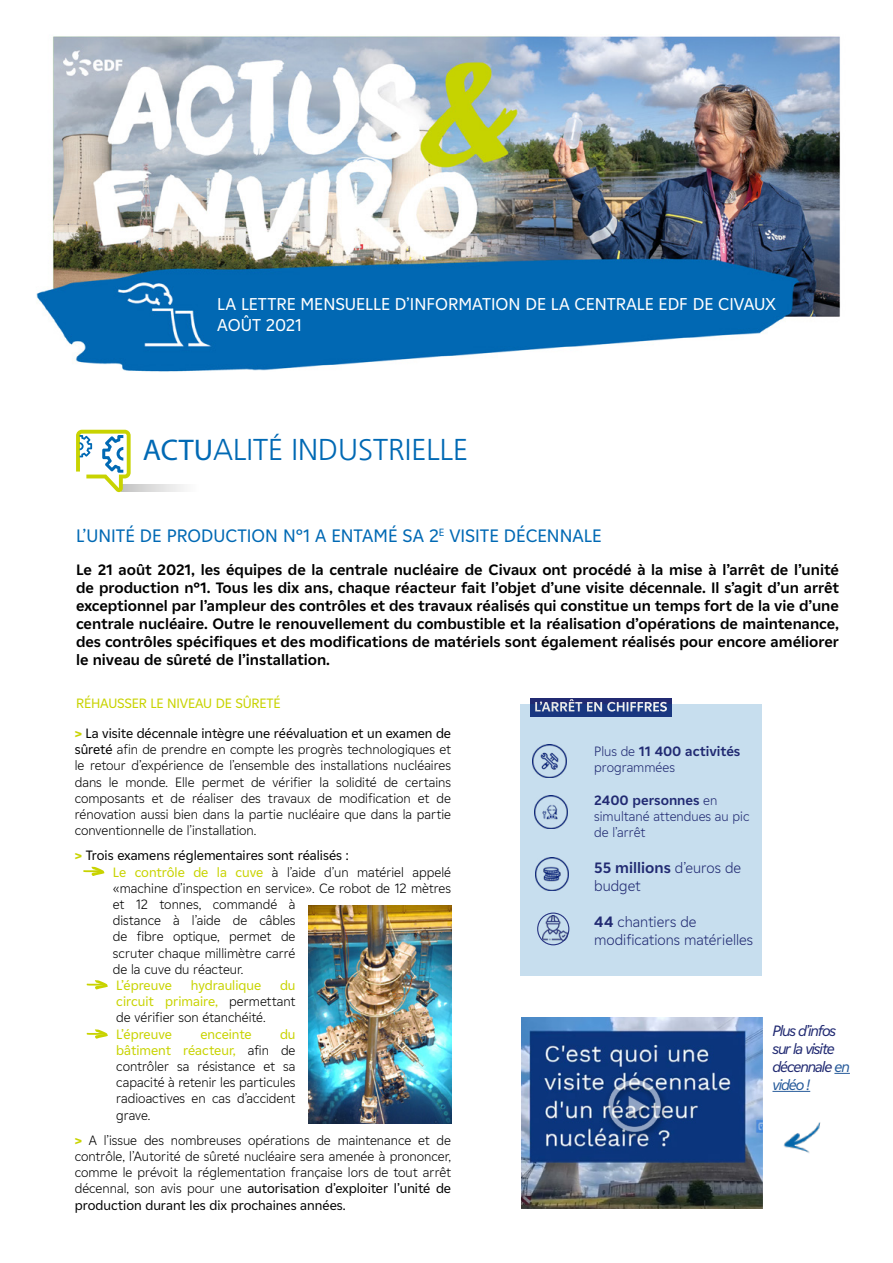
<style>
.page{position:relative;width:893px;height:1263px;background:#fff}
.page>*{position:absolute;margin:0;border:0;box-sizing:border-box;transform-origin:0 0}
.t1{font:300 30px "Frutiger";color:#0069b4}
.t2{font:18px "EDF2020";color:#0069b4}
.t3{font:17.1px/20.5px "EDF2020";color:#fff}
.t4{font:700 15px/18px "EDF2020";color:#000;text-align:justify}
.t5{font:300 15px/18px "EDF2020";color:#212a72}
.t6{font:italic 15px/18px "EDF2020";letter-spacing:-.07em;color:#212a72}
.t7{font:300 13.5px/16.2px "EDF2020";color:#000;text-align:justify}
.t8{font:300 13.5px/16.2px "EDF2020";color:#212a72}
.t9{font:13.5px "EDF2020";letter-spacing:-.01em;color:#c8d300}
.t10{font:700 13.5px "EDF2020";letter-spacing:-.01em;color:#fff}
.s1{font-family:"Myriad Pro";font-weight:400}
.s2{font-weight:700;color:#c8d300}
.s3{font-weight:400}
.s4{font-weight:400;color:#c8d300}
.s5{font-weight:700}
.s6{color:#275b9b}
</style>
<div class="page">
<img style="left:36px;top:36px;width:804px;height:336px">
<svg style="left:83px;top:867px;width:21px;height:9px"></svg>
<svg style="left:131px;top:485px;width:53px;height:6px"></svg>
<svg style="left:76px;top:430px;width:55px;height:62px"></svg>
<svg style="left:87px;top:980px;width:21px;height:9px"></svg>
<svg style="left:87px;top:1029px;width:21px;height:10px"></svg>
<img style="left:308px;top:906px;width:143px;height:217px">
<div style="left:530px;top:698px;width:142px;height:19px;background:#212a72"></div>
<div style="left:521px;top:704px;width:241px;height:272px;background:#c7deee"></div>
<img style="left:534px;top:795px;width:34px;height:33px">
<img style="left:533px;top:745px;width:33px;height:33px">
<img style="left:535px;top:857px;width:34px;height:34px">
<img style="left:543px;top:915px;width:25px;height:25px">
<div style="left:537px;top:912px;width:32px;height:33px;border:1px solid #283583;border-radius:50%"></div>
<img style="left:521px;top:1017px;width:241px;height:192px">
<img style="left:593px;top:1066px;width:85px;height:85px">
<img style="left:752px;top:1097px;width:69px;height:108px">
<svg style="left:834px;top:1073px;width:16px;height:1px"></svg>
<hr style="left:772px;top:1091px;width:38px;height:1px;background:#275b9b">
<p class="t3" style="left:217px;top:293px;width:560px">LA LETTRE MENSUELLE D’INFORMATION DE LA CENTRALE EDF DE CIVAUX<br>AOÛT 2021</p>
<h1 class="t1" style="left:143px;top:433px;width:327px"><span class="s1">ACTU</span>ALITÉ INDUSTRIELLE</h1>
<h2 class="t2" style="left:76px;top:523px;width:527px">L’UNITÉ DE PRODUCTION N°1 A ENTAMÉ SA 2<sup>E</sup> VISITE DÉCENNALE</h2>
<p class="t4" style="left:76px;top:560px;width:764px">Le 21 août 2021, les équipes de la centrale nucléaire de Civaux ont procédé à la mise à l’arrêt de l’unité de production n°1. Tous les dix ans, chaque réacteur fait l’objet d’une visite décennale. Il s’agit d’un arrêt exceptionnel par l’ampleur des contrôles et des travaux réalisés qui constitue un temps fort de la vie d’une centrale nucléaire. Outre le renouvellement du combustible et la réalisation d’opérations de maintenance, des contrôles spécifiques et des modifications de matériels sont également réalisés pour encore améliorer le niveau de sûreté de l’installation.</p>
<p class="t9" style="left:76px;top:694px;width:206px">RÉHAUSSER LE NIVEAU DE SÛRETÉ</p>
<p class="t7" style="left:75px;top:725px;width:378px"><span class="s2">&gt;</span> <span class="s3">La visite décennale intègre une réévaluation et un examen de sûreté</span> afin de prendre en compte les progrès technologiques et le retour d’expérience de l’ensemble des installations nucléaires dans le monde. Elle permet de vérifier la solidité de certains composants et de réaliser des travaux de modification et de rénovation aussi bien dans la partie nucléaire que dans la partie conventionnelle de l’installation.</p>
<p class="t7" style="left:113px;top:847px;width:340px;text-align:left;text-indent:-38px"><span class="s2">&gt;</span> <span class="s3">Trois examens réglementaires sont réalisés :<br></span><span class="s4">Le contrôle de la cuve</span> à l’aide d’un matériel appelé «machine d’inspection en service». Ce robot de 12 mètres et 12 tonnes, commandé à<br>distance à l’aide de câbles<br>de fibre optique, permet de<br>scruter chaque millimètre carré<br>de la cuve du réacteur.</p>
<p class="t9" style="left:116px;top:976px;width:57px">L’épreuve</p>
<p class="t9" style="left:191px;top:976px;width:72px">hydraulique</p>
<p class="t7" style="left:116px;top:977px;width:181px;text-indent:164px"><span class="s4">du circuit primaire,</span> permettant de vérifier son étanchéité.</p>
<p class="t9" style="left:116px;top:1024px;width:57px">L’épreuve</p>
<p class="t9" style="left:200px;top:1024px;width:53px">enceinte</p>
<p class="t7" style="left:116px;top:1025px;width:181px;text-indent:164px"><span class="s4">du bâtiment réacteur,</span> afin de contrôler sa résistance et sa capacité à retenir les particules radioactives en cas d’accident grave.</p>
<p class="t7" style="left:75px;top:1131px;width:378px"><span class="s2">&gt;</span> A l’issue des nombreuses opérations de maintenance et de contrôle, l’Autorité de sûreté nucléaire sera amenée à prononcer, comme le prévoit la réglementation française lors de tout arrêt décennal, son avis pour une <span class="s3">autorisation d’exploiter l’unité de production durant les dix prochaines années.</span></p>
<p class="t10" style="left:534px;top:697px;width:135px">L’ARRÊT EN CHIFFRES</p>
<p class="t8" style="left:594px;top:743px;width:148px">Plus de <span class="s5">11 400 activités </span>programmées</p>
<p class="t8" style="left:594px;top:791px;width:157px"><span class="s5">2400 personnes</span> en simultané attendues au pic de l’arrêt</p>
<p class="t5" style="left:594px;top:858px;width:149px"><span class="s5">55 millions</span> d’euros de budget</p>
<p class="t5" style="left:594px;top:912px;width:160px"><span class="s5">44</span> chantiers de modifications matérielles</p>
<p class="t6" style="left:772px;top:1021px;width:79px">Plus d’infos sur la visite décennale <span class="s6">en vidéo !</span></p>
</div>
